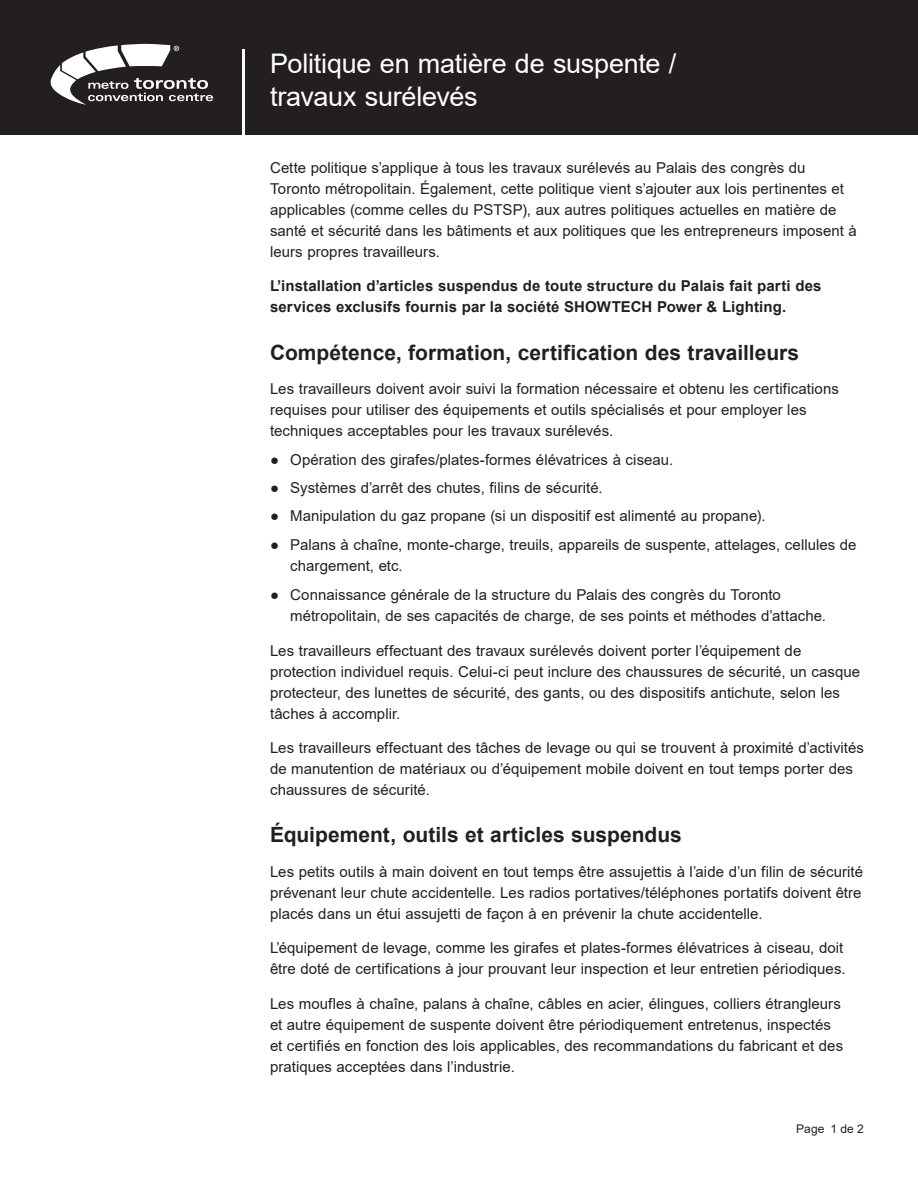
<style>
.page{position:relative;width:918px;height:1188px;background:#fff}
.page>*{position:absolute;margin:0;border:0;box-sizing:border-box;transform-origin:0 0}
.t1{font:27px/32.4px "Arial";letter-spacing:-.01em;color:#fff}
.Subhead{font:700 21px "Arial";color:#231f20}
.P_text{font:15px/21px "Arial";letter-spacing:.005em;color:#231f20}
.P_text-2{font:700 15px/21px "Arial";letter-spacing:.01em;color:#231f20}
.t2{font:12px "Arial";letter-spacing:.01em;color:#231f20}
</style>
<div class="page">
<div style="left:0;top:0;width:918px;height:135px;background:#231f20"></div>
<svg style="left:50px;top:44px;width:163px;height:61px"></svg>
<hr style="left:242px;top:49px;width:2px;height:86px;background:#fff">
<h1 class="t1" style="left:270px;top:47px;width:408px">Politique en matière de suspente / travaux surélevés</h1>
<p class="P_text" style="left:270px;top:157px;width:588px">Cette politique s’applique à tous les travaux surélevés au Palais des congrès du Toronto métropolitain. Également, cette politique vient s’ajouter aux lois pertinentes et applicables (comme celles du PSTSP), aux autres politiques actuelles en matière de santé et sécurité dans les bâtiments et aux politiques que les entrepreneurs imposent à leurs propres travailleurs.</p>
<p class="P_text-2" style="left:270px;top:276px;width:553px">L’installation d’articles suspendus de toute structure du Palais fait parti des services exclusifs fournis par la société SHOWTECH Power &amp; Lighting.</p>
<h2 class="Subhead" style="left:270px;top:337px;width:531px">Compétence, formation, certification des travailleurs</h2>
<p class="P_text" style="left:270px;top:378px;width:570px">Les travailleurs doivent avoir suivi la formation nécessaire et obtenu les certifications requises pour utiliser des équipements et outils spécialisés et pour employer les techniques acceptables pour les travaux surélevés.</p>
<p class="P_text" style="left:270px;top:449px;width:405px">● Opération des girafes/plates-formes élévatrices à ciseau.</p>
<p class="P_text" style="left:270px;top:477px;width:334px">● Systèmes d’arrêt des chutes, filins de sécurité.</p>
<p class="P_text" style="left:270px;top:505px;width:497px">● Manipulation du gaz propane (si un dispositif est alimenté au propane).</p>
<p class="P_text" style="left:290px;top:533px;width:568px;line-height:21.6px;text-indent:-20px">● Palans à chaîne, monte-charge, treuils, appareils de suspente, attelages, cellules de chargement, etc.</p>
<p class="P_text" style="left:290px;top:583px;width:537px;line-height:21.6px;text-indent:-20px">● Connaissance générale de la structure du Palais des congrès du Toronto métropolitain, de ses capacités de charge, de ses points et méthodes d’attache.</p>
<p class="P_text" style="left:270px;top:640px;width:592px">Les travailleurs effectuant des travaux surélevés doivent porter l’équipement de protection individuel requis. Celui-ci peut inclure des chaussures de sécurité, un casque protecteur, des lunettes de sécurité, des gants, ou des dispositifs antichute, selon les tâches à accomplir.</p>
<p class="P_text" style="left:270px;top:737px;width:595px">Les travailleurs effectuant des tâches de levage ou qui se trouvent à proximité d’activités de manutention de matériaux ou d’équipement mobile doivent en tout temps porter des chaussures de sécurité.</p>
<h2 class="Subhead" style="left:270px;top:820px;width:413px">Équipement, outils et articles suspendus</h2>
<p class="P_text" style="left:270px;top:861px;width:595px;text-align:justify">Les petits outils à main doivent en tout temps être assujettis à l’aide d’un filin de sécurité prévenant leur chute accidentelle. Les radios portatives/téléphones portatifs doivent être placés dans un étui assujetti de façon à en prévenir la chute accidentelle.</p>
<p class="P_text" style="left:270px;top:938px;width:577px">L’équipement de levage, comme les girafes et plates-formes élévatrices à ciseau, doit être doté de certifications à jour prouvant leur inspection et leur entretien périodiques.</p>
<p class="P_text" style="left:270px;top:993px;width:575px">Les moufles à chaîne, palans à chaîne, câbles en acier, élingues, colliers étrangleurs et autre équipement de suspente doivent être périodiquement entretenus, inspectés et certifiés en fonction des lois applicables, des recommandations du fabricant et des pratiques acceptées dans l’industrie.</p>
<p class="t2" style="left:796px;top:1121px;width:69px">Page 1 de 2</p>
</div>
